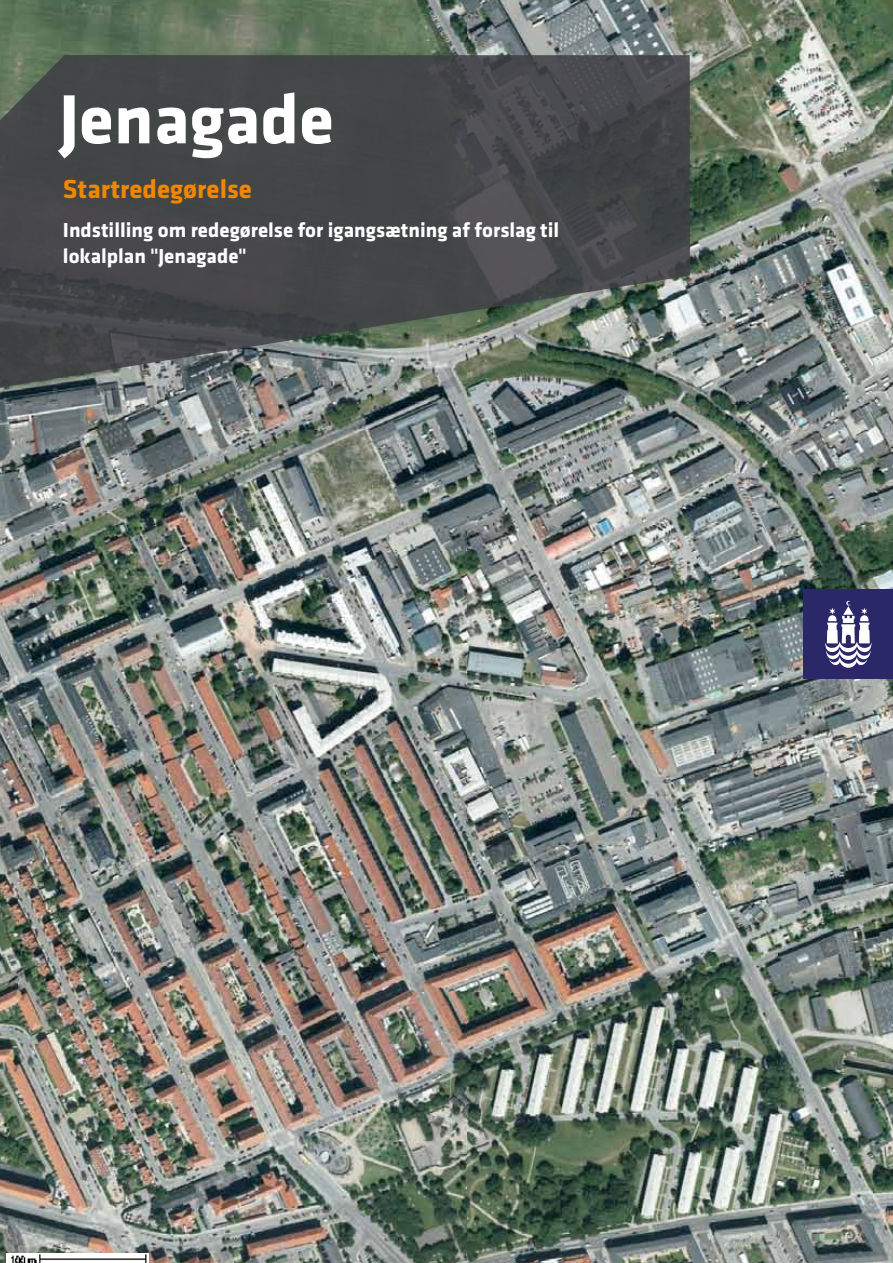
<style>
.page{position:relative;width:893px;height:1263px;background:#fff}
.page>*{position:absolute;margin:0;border:0;box-sizing:border-box;transform-origin:0 0}
.t1{font:700 72px "Klavika";color:#fff}
.t2{font:700 27px "Klavika";color:#f18700}
.t3{font:700 21px/25.2px "Klavika";color:#fff}
</style>
<div class="page">
<img style="left:0;top:0;width:893px;height:1263px">
<img style="left:6px;top:1254px;width:142px;height:9px">
<svg style="left:0;top:55px;width:690px;height:333px;background:#4d5151"></svg>
<div style="left:804px;top:590px;width:89px;height:89px;background:#2a2868"></div>
<svg style="left:825px;top:601px;width:47px;height:67px"></svg>
<h1 class="t1" style="left:59px;top:91px;width:276px">Jenagade</h1>
<p class="t2" style="left:63px;top:178px;width:191px">Startredegørelse</p>
<p class="t3" style="left:63px;top:219px;width:498px">Indstilling om redegørelse for igangsætning af forslag til lokalplan "Jenagade"</p>
</div>
